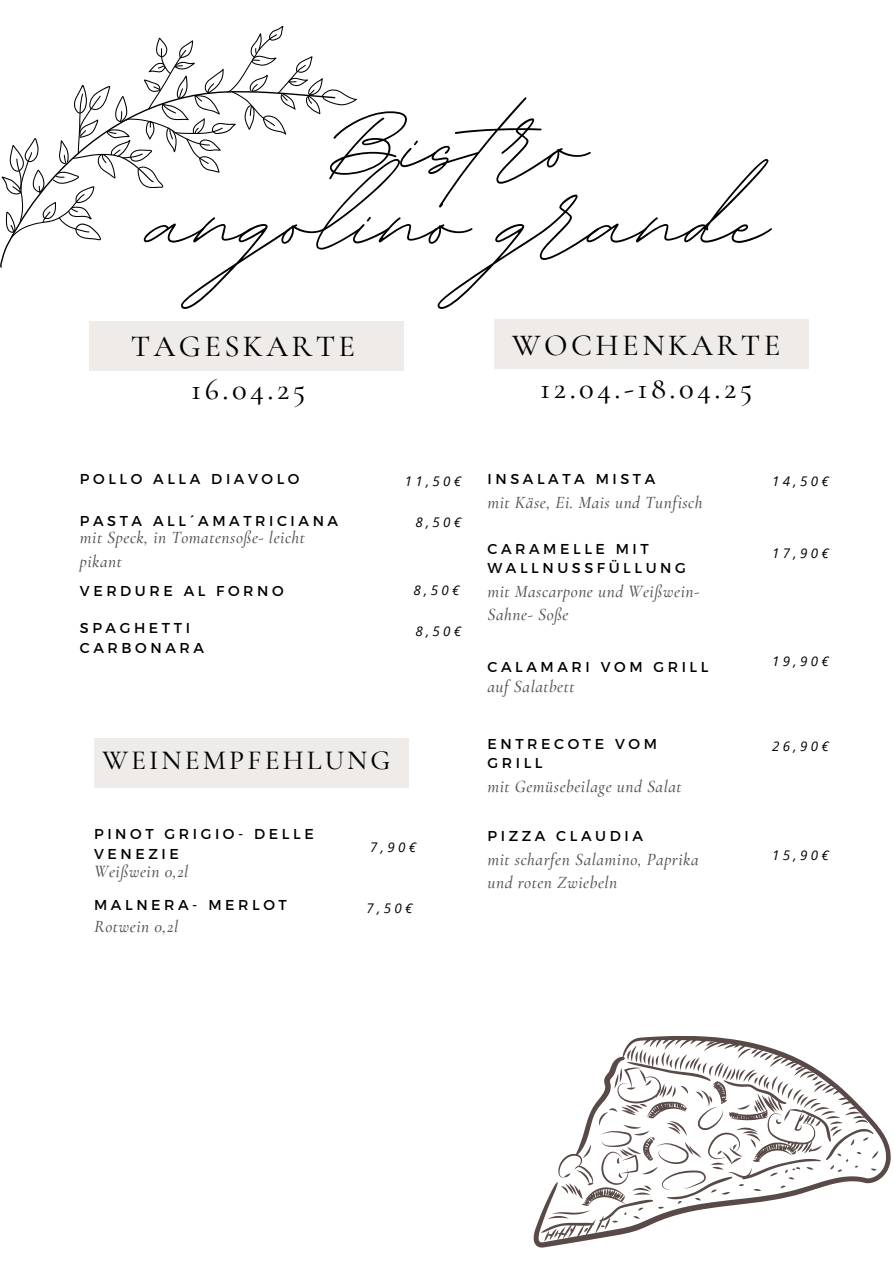
<style>
.page{position:relative;width:894px;height:1264px;background:#fff}
.page>*{position:absolute;margin:0;border:0;box-sizing:border-box;transform-origin:0 0}
.t1{font:162.6px "BD Script";color:#000}
.t2{font:500 30.6px/42.8px "Cormorant Garamond";letter-spacing:.11em;color:#000;text-align:center}
.t3{font:500 27.6px "Cormorant Garamond";letter-spacing:.11em;color:#000}
.t4{font:italic 500 17.25px/23.7px "Cormorant Garamond";letter-spacing:.03em;color:#545454}
.t5{font:14.25px/19.2px "Montserrat";letter-spacing:.25em;color:#000}
.t6{font:italic 13.35px "Open Sans";letter-spacing:.25em;color:#000}
</style>
<div class="page">
<div style="left:89px;top:321px;width:314px;height:49px;background:#efebe8"></div>
<div style="left:94px;top:738px;width:314px;height:50px;background:#efebe8"></div>
<div style="left:494px;top:319px;width:314px;height:49px;background:#efebe8"></div>
<svg style="left:2px;top:26px;width:355px;height:214px"></svg>
<svg style="left:533px;top:1036px;width:357px;height:211px"></svg>
<p class="t1" style="left:333px;top:38px;width:254px">Bistro</p>
<p class="t1" style="left:151px;top:114px;width:617px">angolino grande</p>
<h1 class="t2" style="left:131px;top:325px;width:226px">TAGESKARTE<br>16.04.25</h1>
<h3 class="t2" style="left:512px;top:324px;width:269px">WOCHENKARTE<br>12.04.-18.04.25</h3>
<h1 class="t5" style="left:80px;top:469px;width:221px">POLLO ALLA DIAVOLO</h1>
<h2 class="t5" style="left:80px;top:510px;width:260px">PASTA ALL´AMATRICIANA</h2>
<h3 class="t4" style="left:80px;top:526px;width:226px">mit Speck, in Tomatensoße- leicht pikant</h3>
<h2 class="t6" style="left:404px;top:471px;width:58px">11,50€</h2>
<p class="t6" style="left:415px;top:512px;width:47px">8,50€</p>
<p class="t5" style="left:80px;top:581px;width:205px">VERDURE AL FORNO</p>
<p class="t6" style="left:413px;top:580px;width:47px">8,50€</p>
<h3 class="t6" style="left:415px;top:622px;width:47px">8,50€</h3>
<p class="t5" style="left:80px;top:618px;width:125px">SPAGHETTI<br>CARBONARA</p>
<p class="t3" style="left:102px;top:743px;width:289px">WEINEMPFEHLUNG</p>
<p class="t5" style="left:94px;top:824px;width:221px">PINOT GRIGIO- DELLE<br>VENEZIE</p>
<p class="t4" style="left:94px;top:859px;width:96px">Weißwein 0,2l</p>
<p class="t5" style="left:94px;top:894px;width:194px">MALNERA- MERLOT</p>
<h2 class="t4" style="left:94px;top:915px;width:85px">Rotwein 0,2l</h2>
<p class="t6" style="left:370px;top:837px;width:47px">7,90€</p>
<p class="t6" style="left:366px;top:898px;width:47px">7,50€</p>
<p class="t5" style="left:487px;top:469px;width:169px">INSALATA MISTA</p>
<h3 class="t4" style="left:487px;top:491px;width:216px">mit Käse, Ei. Mais und Tunfisch</h3>
<p class="t5" style="left:487px;top:538px;width:200px">CARAMELLE MIT<br>WALLNUSSFÜLLUNG</p>
<p class="t4" style="left:487px;top:579px;width:213px">mit Mascarpone und Weißwein-<br>Sahne- Soße</p>
<p class="t5" style="left:487px;top:656px;width:222px">CALAMARI VOM GRILL</p>
<p class="t4" style="left:487px;top:674px;width:89px">auf Salatbett</p>
<h3 class="t5" style="left:487px;top:733px;width:171px">ENTRECOTE VOM<br>GRILL</h3>
<h3 class="t6" style="left:772px;top:471px;width:58px">14,50€</h3>
<p class="t6" style="left:772px;top:543px;width:58px">17,90€</p>
<p class="t6" style="left:772px;top:652px;width:58px">19,90€</p>
<h3 class="t6" style="left:772px;top:736px;width:58px">26,90€</h3>
<p class="t4" style="left:487px;top:774px;width:195px">mit Gemüsebeilage und Salat</p>
<h3 class="t5" style="left:487px;top:825px;width:157px">PIZZA CLAUDIA</h3>
<p class="t4" style="left:487px;top:847px;width:212px">mit scharfen Salamino, Paprika</p>
<p class="t6" style="left:772px;top:846px;width:58px">15,90€</p>
<p class="t4" style="left:487px;top:871px;width:131px">und roten Zwiebeln</p>
</div>
